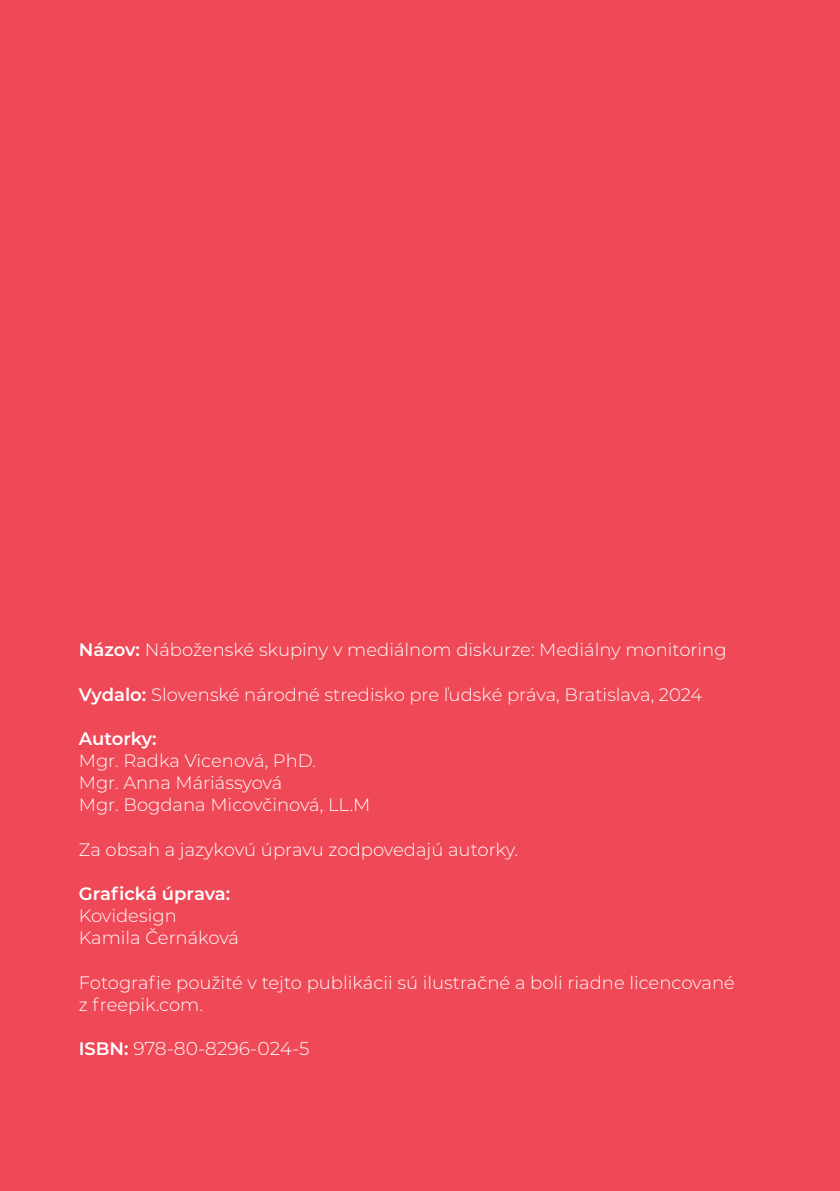
<style>
.page{position:relative;width:840px;height:1191px;background:#fff}
.page>*{position:absolute;margin:0;border:0;box-sizing:border-box;transform-origin:0 0}
.t1{font:300 18.6px "Montserrat";color:#fff}
.t2{font:300 18px "Montserrat";color:#fff}
.t3{font:600 18px "Montserrat";letter-spacing:-.005em;color:#fff}
.s1{font-weight:600}
.s2{font-weight:600;font-size:18px}
</style>
<div class="page">
<div style="left:0;top:0;width:839px;height:1191px;background:#ef4857"></div>
<p class="t2" style="left:79px;top:637px;width:649px"><span class="s1">Názov:</span> Náboženské skupiny v mediálnom diskurze: Mediálny monitoring</p>
<p class="t2" style="left:79px;top:682px;width:624px"><span class="s1">Vydalo:</span> Slovenské národné stredisko pre ľudské práva, Bratislava, 2024</p>
<p class="t3" style="left:79px;top:726px;width:79px">Autorky:</p>
<p class="t2" style="left:79px;top:748px;width:238px">Mgr. Radka Vicenová, PhD.</p>
<p class="t2" style="left:79px;top:770px;width:205px">Mgr. Anna Máriássyová</p>
<p class="t2" style="left:79px;top:792px;width:293px">Mgr. Bogdana Micovčinová, LL.M</p>
<p class="t2" style="left:79px;top:837px;width:440px">Za obsah a jazykovú úpravu zodpovedajú autorky.</p>
<p class="t3" style="left:79px;top:881px;width:153px">Grafická úprava:</p>
<p class="t2" style="left:79px;top:903px;width:99px">Kovidesign</p>
<p class="t2" style="left:79px;top:925px;width:162px">Kamila Černáková</p>
<p class="t2" style="left:79px;top:970px;width:657px">Fotografie použité v tejto publikácii sú ilustračné a boli riadne licencované</p>
<p class="t2" style="left:79px;top:992px;width:126px">z freepik.com.</p>
<p class="t1" style="left:79px;top:1035px;width:232px"><span class="s2">ISBN:</span> 978-80-8296-024-5</p>
</div>
